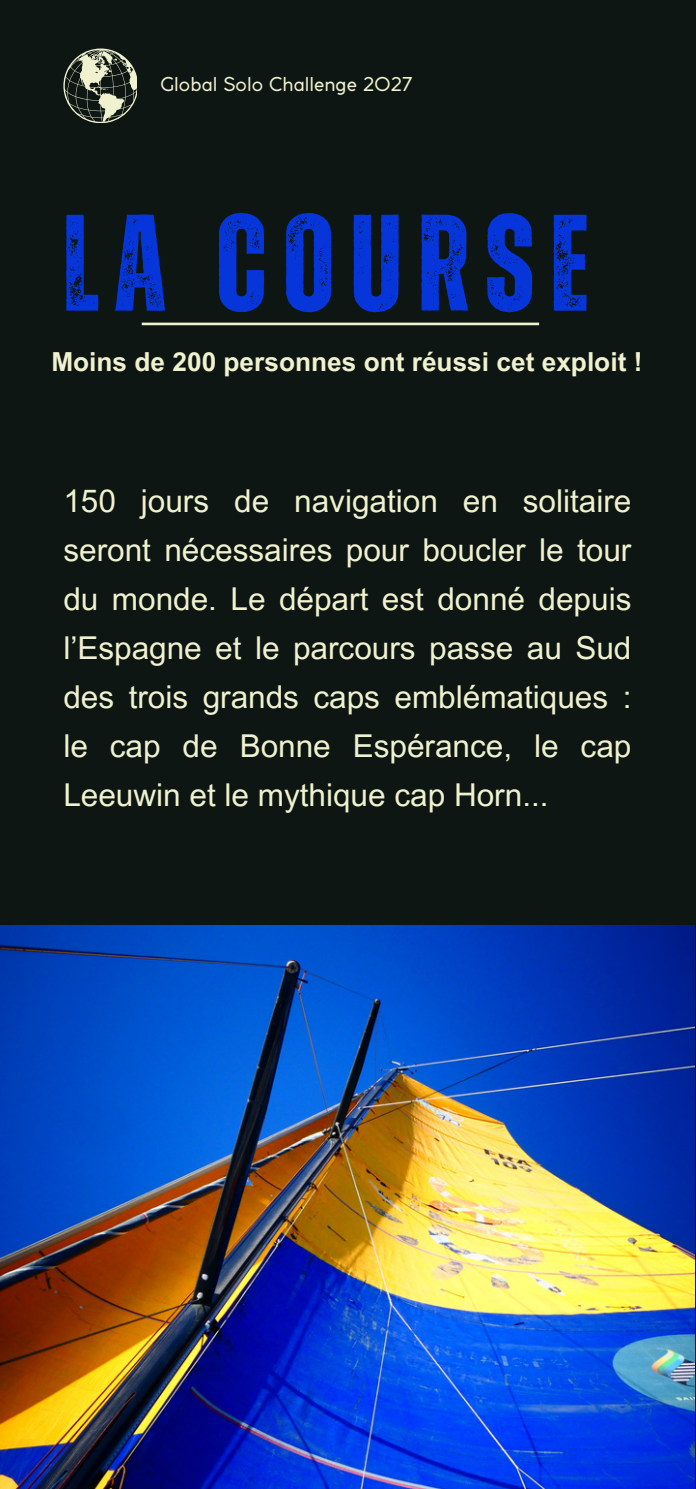
<style>
.page{position:relative;width:696px;height:1489px;background:#fff}
.page>*{position:absolute;margin:0;border:0;box-sizing:border-box;transform-origin:0 0}
.t1{font:700 137.2px "Zuume Rough";letter-spacing:.11em;color:#0636d9}
.t2{font:31.5px/49px "Arial MT Pro";color:#f0f1cf;text-align:justify}
.t3{font:700 26.25px "Arial MT Pro";color:#f0f1cf}
.t4{font:18.9px "Coco Gothic";color:#f0f1cf}
</style>
<div class="page">
<div style="left:0;top:0;width:696px;height:1488px;background:#0d1612"></div>
<img style="left:0;top:925px;width:694px;height:563px">
<svg style="left:63px;top:48px;width:74px;height:74px"></svg>
<hr style="left:142px;top:322px;width:397px;height:3px;background:#f0f1cf">
<h1 class="t4" style="left:160px;top:77px;width:254px">Global Solo Challenge 2027</h1>
<p class="t1" style="left:62px;top:201px;width:528px">LA COURSE</p>
<h3 class="t3" style="left:51px;top:352px;width:592px">Moins de 200 personnes ont réussi cet exploit !</h3>
<p class="t2" style="left:63px;top:480px;width:569px">150 jours de navigation en solitaire seront nécessaires pour boucler le tour du monde. Le départ est donné depuis l’Espagne et le parcours passe au Sud des trois grands caps emblématiques : le cap de Bonne Espérance, le cap Leeuwin et le mythique cap Horn...</p>
</div>
